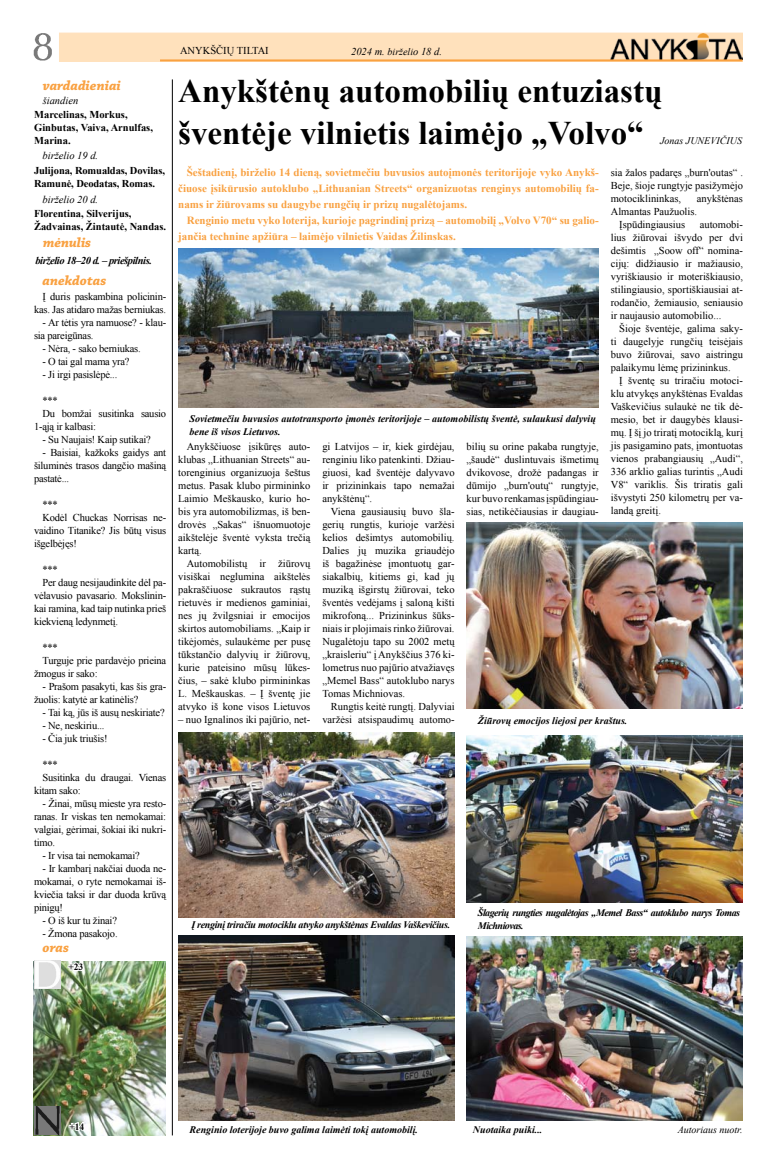
<style>
.page{position:relative;width:777px;height:1168px;background:#fff}
.page>*{position:absolute;margin:0;border:0;box-sizing:border-box;transform-origin:0 0}
.t1{font:700 33px/42px "Times New Roman";color:#000}
.t2{font:italic 700 14px "Chaparral Pro";color:#f9a141}
.t3{font:700 11px/16px "Times New Roman";color:#f9a141;text-align:justify}
.t4{font:10.5px/13px "Times New Roman";letter-spacing:-.02em;color:#000;text-align:justify}
.t5{font:700 10.5px/13px "Times New Roman";color:#000}
.t6{font:10.5px/13px "Times New Roman";color:#000;text-align:right}
.t7{font:italic 10.5px "Times New Roman";color:#000}
.t8{font:italic 700 10.5px "Times New Roman";letter-spacing:-.04em;color:#000}
.t9{font:italic 700 10px/13px "Times New Roman";color:#000}
.t10{font:italic 700 10px/13px "Times New Roman";letter-spacing:-.05em;color:#000}
.t11{font:italic 700 10px "Times New Roman";letter-spacing:-.03em;color:#000}
.t12{font:italic 10px "Times New Roman";color:#000}
.t13{font:700 9.5px "Times New Roman";color:#000}
.s1{font-size:10px}
</style>
<div class="page">
<img style="left:33px;top:961px;width:133px;height:174px">
<div style="left:59px;top:33px;width:684px;height:29px;background:#ffe1bc;border:1px solid #ffe1bc"></div>
<img style="left:610px;top:33px;width:132px;height:26px">
<hr style="left:160px;top:59px;width:582px;height:2px;background:#f9a141">
<img style="left:33px;top:33px;width:19px;height:28px">
<hr style="left:172px;top:79px;width:1px;height:1056px;background:#000">
<img style="left:35px;top:1106px;width:26px;height:28px">
<svg style="left:68px;top:1120px;width:18px;height:12px"></svg>
<img style="left:34px;top:961px;width:26px;height:27px">
<svg style="left:67px;top:961px;width:18px;height:12px"></svg>
<img style="left:178px;top:249px;width:421px;height:159px">
<img style="left:178px;top:733px;width:276px;height:184px">
<img style="left:466px;top:735px;width:277px;height:168px">
<img style="left:466px;top:936px;width:277px;height:184px">
<img style="left:466px;top:522px;width:277px;height:186px">
<img style="left:178px;top:935px;width:276px;height:185px">
<h2 class="t2" style="left:43px;top:77px;width:80px">vardadieniai</h2>
<p class="t7" style="left:43px;top:93px;width:37px">šiandien</p>
<p class="t5" style="left:34px;top:108px;width:120px">Marcelinas, Morkus,<br>Ginbutas, Vaiva, Arnulfas,<br>Marina.</p>
<p class="t7" style="left:43px;top:148px;width:57px">birželio 19 d.</p>
<p class="t7" style="left:43px;top:192px;width:57px">birželio 20 d.</p>
<p class="t5" style="left:34px;top:163px;width:132px">Julijona, Romualdas, Dovilas,<br>Ramunė, Deodatas, Romas.</p>
<p class="t5" style="left:34px;top:207px;width:134px">Florentina, Silverijus,<br>Žadvainas, Žintautė, Nandas.</p>
<h2 class="t2" style="left:43px;top:235px;width:50px">mėnulis</h2>
<p class="t8" style="left:35px;top:253px;width:118px">birželio 18–20 d. – priešpilnis.</p>
<h2 class="t2" style="left:43px;top:272px;width:65px">anekdotas</h2>
<p class="t4" style="left:34px;top:289px;width:134px;text-align:right">Į duris paskambina policinin&shy;kas. Jas atidaro mažas berniukas.</p>
<p class="t4" style="left:34px;top:315px;width:134px;text-indent:9px">- Ar tėtis yra namuose? - klau&shy;sia pareigūnas.</p>
<p class="t4" style="left:43px;top:341px;width:100px">- Nėra, - sako berniukas.</p>
<p class="t4" style="left:43px;top:354px;width:89px">- O tai gal mama yra?</p>
<p class="t4" style="left:43px;top:367px;width:76px">- Ji irgi pasislėpė...</p>
<p class="t4" style="left:43px;top:393px;width:17px">***</p>
<p class="t4" style="left:43px;top:406px;width:125px">Du bomžai susitinka sausio</p>
<p class="t4" style="left:34px;top:419px;width:63px">1-ąją ir kalbasi:</p>
<p class="t4" style="left:43px;top:432px;width:110px">- Su Naujais! Kaip sutikai?</p>
<p class="t4" style="left:34px;top:445px;width:134px;text-indent:9px">- Baisiai, kažkoks gaidys ant šiluminės trasos dangčio mašiną pastatė...</p>
<p class="t4" style="left:43px;top:497px;width:17px">***</p>
<p class="t4" style="left:43px;top:510px;width:125px">Kodėl Chuckas Norrisas ne-</p>
<p class="t4" style="left:34px;top:523px;width:134px">vaidino Titanike? Jis būtų visus</p>
<p class="t4" style="left:34px;top:536px;width:44px">išgelbėjęs!</p>
<p class="t4" style="left:43px;top:562px;width:17px">***</p>
<p class="t4" style="left:43px;top:575px;width:125px">Per daug nesijaudinkite dėl pa-</p>
<p class="t4" style="left:34px;top:588px;width:134px">vėlavusio pavasario. Mokslinin-</p>
<p class="t4" style="left:34px;top:601px;width:134px">kai ramina, kad taip nutinka prieš</p>
<p class="t4" style="left:34px;top:614px;width:86px">kiekvieną ledynmetį.</p>
<p class="t4" style="left:43px;top:640px;width:17px">***</p>
<p class="t4" style="left:43px;top:653px;width:125px">Turguje prie pardavėjo prieina</p>
<p class="t4" style="left:34px;top:666px;width:65px">žmogus ir sako:</p>
<p class="t4" style="left:34px;top:679px;width:134px;text-indent:9px">- Prašom pasakyti, kas šis gra&shy;žuolis: katytė ar katinėlis?</p>
<p class="t4" style="left:43px;top:705px;width:124px">- Tai ką, jūs iš ausų neskiriate?</p>
<p class="t4" style="left:43px;top:718px;width:63px">- Ne, neskiriu...</p>
<p class="t4" style="left:43px;top:731px;width:66px">- Čia juk triušis!</p>
<p class="t4" style="left:43px;top:757px;width:17px">***</p>
<p class="t4" style="left:43px;top:770px;width:125px">Susitinka du draugai. Vienas</p>
<p class="t4" style="left:34px;top:783px;width:48px">kitam sako:</p>
<p class="t4" style="left:34px;top:796px;width:134px;text-indent:9px">- Žinai, mūsų mieste yra resto&shy;ranas. Ir viskas ten nemokamai: valgiai, gėrimai, šokiai iki nukri&shy;timo.</p>
<p class="t4" style="left:43px;top:848px;width:99px">- Ir visa tai nemokamai?</p>
<p class="t4" style="left:34px;top:861px;width:134px;text-indent:9px">- Ir kambarį nakčiai duoda ne&shy;mokamai, o ryte nemokamai iš&shy;kviečia taksi ir dar duoda krūvą pinigų!</p>
<p class="t4" style="left:43px;top:913px;width:76px">- O iš kur tu žinai?</p>
<p class="t4" style="left:43px;top:926px;width:77px">- Žmona pasakojo.</p>
<h2 class="t2" style="left:43px;top:940px;width:28px">oras</h2>
<p class="t13" style="left:68px;top:960px;width:16px">+23</p>
<p class="t6" style="left:180px;top:44px;width:90px">ANYKŠČIŲ TILTAI</p>
<p class="t7" style="left:351px;top:44px;width:92px">2024 m. <span class="s1">birželi</span>o 18 d.</p>
<h1 class="t1" style="left:178px;top:69px;width:486px">Anykštėnų automobilių entuziastų šventėje vilnietis laimėjo „Volvo“</h1>
<p class="t3" style="left:178px;top:164px;width:422px;text-indent:9px">Šeštadienį, birželio 14 dieną, sovietmečiu buvusios autoįmonės teritorijoje vyko Anykš&shy;čiuose įsikūrusio autoklubo „Lithuanian Streets“ organizuotas renginys automobilių fa&shy;nams ir žiūrovams su daugybe rungčių ir prizų nugalėtojams.</p>
<p class="t3" style="left:178px;top:212px;width:422px;text-indent:9px">Renginio metu vyko loterija, kurioje pagrindinį prizą – automobilį „Volvo V70“ su galio&shy;jančia technine apžiūra – laimėjo vilnietis Vaidas Žilinskas.</p>
<p class="t12" style="left:660px;top:134px;width:83px">Jonas JUNEVIČIUS</p>
<p class="t4" style="left:611px;top:166px;width:134px">sia žalos padaręs „burn'outas“ .<br>Beje, šioje rungtyje pasižymėjo motociklininkas,</p>
<p class="t6" style="left:697px;top:192px;width:48px">anykštėnas</p>
<p class="t6" style="left:611px;top:205px;width:88px">Almantas Paužuolis.</p>
<p class="t6" style="left:619px;top:218px;width:67px">Įspūdingiausius</p>
<p class="t4" style="left:611px;top:218px;width:134px;text-indent:89px">automobi&shy;lius žiūrovai išvydo per dvi dešimtis „Soow off“ nomina&shy;cijų: didžiausio ir mažiausio, vyriškiausio ir moteriškiausio, stilingiausio, sportiškiausiai at&shy;rodančio, žemiausio, seniausio ir naujausio automobilio...</p>
<p class="t4" style="left:611px;top:322px;width:134px;text-indent:9px">Šioje šventėje, galima saky&shy;ti daugelyje rungčių teisėjais buvo žiūrovai, savo aistringu palaikymu lėmę prizininkus.</p>
<p class="t4" style="left:611px;top:374px;width:134px;text-indent:9px">Į šventę su triračiu motoci&shy;klu atvykęs anykštėnas Evaldas Vaškevičius sulaukė ne tik dė&shy;mesio, bet ir daugybės klausi&shy;mų. Į šį jo triratį motociklą, kurį jis pasigamino pats, įmontuotas vienos prabangiausių „Audi“, 336 arklio galias turintis „Audi V8“ variklis. Šis triratis gali išvystyti 250 kilometrų per va&shy;landą greitį.</p>
<p class="t9" style="left:189px;top:411px;width:408px">Sovietmečiu buvusios autotransporto įmonės teritorijoje – automobilistų šventė, sulaukusi dalyvių bene iš visos Lietuvos.</p>
<p class="t4" style="left:322px;top:440px;width:134px">gi Latvijos – ir, kiek girdėjau, renginiu liko patenkinti. Džiau&shy;giuosi, kad šventėje dalyvavo ir prizininkais tapo nemažai anykštėnų“.</p>
<p class="t4" style="left:322px;top:505px;width:134px;text-indent:9px">Viena gausiausių buvo šla&shy;gerių rungtis, kurioje varžėsi kelios dešimtys automobilių.<br>Dalies jų muzika griaudėjo iš bagažinėse įmontuotų gar&shy;siakalbių, kitiems gi, kad jų muziką išgirstų žiūrovai, teko šventės vedėjams į saloną kišti mikrofoną... Prizininkus šūks&shy;niais ir plojimais rinko žiūrovai.<br>Nugalėtoju tapo su 2002 metų „kraisleriu“ į Anykščius 376 ki&shy;lometrus nuo pajūrio atvažiavęs „Memel Bass“ autoklubo narys Tomas Michniovas.</p>
<p class="t6" style="left:322px;top:700px;width:134px">Rungtis keitė rungtį. Dalyviai varžėsi atsispaudimų automo-</p>
<p class="t4" style="left:466px;top:440px;width:134px">bilių su orine pakaba rungtyje, „šaudė“ duslintuvais išmetimų dvikovose, drožė padangas ir dūmijo „burn'outų“ rungtyje, kur buvo renkamas įspūdingiau&shy;sias, netikėčiausias ir daugiau-</p>
<p class="t4" style="left:178px;top:440px;width:134px;text-indent:9px">Anykščiuose įsikūręs auto&shy;klubas „Lithuanian Streets“ au&shy;torenginius organizuoja šeštus metus. Pasak klubo pirmininko Laimio Meškausko, kurio ho&shy;bis yra automobilizmas, iš ben&shy;drovės „Sakas“ išnuomuotoje aikštelėje šventė vyksta trečią kartą.</p>
<p class="t4" style="left:178px;top:557px;width:134px;text-indent:9px">Automobilistų ir žiūrovų visiškai neglumina aikštelės pakraščiuose sukrautos rąstų rietuvės ir medienos gaminiai, nes jų žvilgsniai ir emocijos skirtos automobiliams. „Kaip ir tikėjomės, sulaukėme per pusę tūkstančio dalyvių ir žiūrovų, kurie pateisino mūsų lūkes&shy;čius, – sakė klubo pirmininkas L. Meškauskas. – Į šventę jie atvyko iš kone visos Lietuvos</p>
<p class="t6" style="left:178px;top:713px;width:134px">– nuo Ignalinos iki pajūrio, net-</p>
<p class="t9" style="left:478px;top:714px;width:151px">Žiūrovų emocijos liejosi per kraštus.</p>
<p class="t11" style="left:191px;top:918px;width:260px">Į renginį triračiu motociklu atvyko anykštėnas Evaldas Vaškevičius.</p>
<p class="t10" style="left:478px;top:906px;width:264px">Šlagerių rungties nugalėtojas „Memel Bass“ autoklubo narys Tomas<br>Michniovas.</p>
<p class="t13" style="left:69px;top:1120px;width:16px">+14</p>
<p class="t9" style="left:189px;top:1123px;width:230px">Renginio loterijoje buvo galima laimėti tokį automobilį.</p>
<p class="t9" style="left:473px;top:1123px;width:71px">Nuotaika puiki...</p>
<p class="t12" style="left:677px;top:1123px;width:66px">Autoriaus nuotr.</p>
</div>
